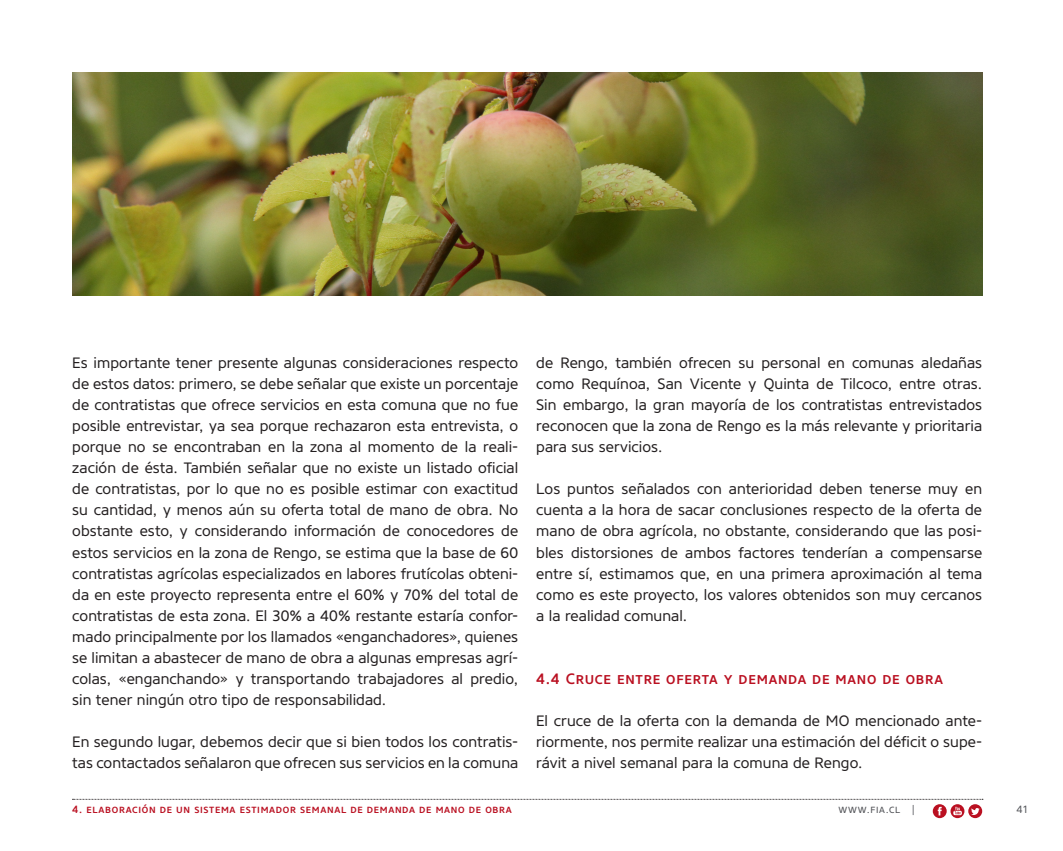
<style>
.page{position:relative;width:1063px;height:851px;background:#fff}
.page>*{position:absolute;margin:0;border:0;box-sizing:border-box;transform-origin:0 0}
.t1{font:15px/21px "Core Sans NR45";letter-spacing:.005em;color:#231f20;text-align:justify}
.t2{font:500 15px "Core Sans NRSC55";letter-spacing:.05em;color:#ba1021}
.t3{font:500 10.5px "Core Sans NRSC55";letter-spacing:.065em;color:#ba1021}
.t4{font:10.5px "Core Sans NRSC45";letter-spacing:.06em;color:#54555a}
</style>
<div class="page">
<svg style="left:73px;top:798px;width:910px;height:20px"></svg>
<img style="left:72px;top:72px;width:910px;height:224px">
<p class="t1" style="left:72px;top:352px;width:448px">Es importante tener presente algunas consideraciones respecto de estos datos: primero, se debe señalar que existe un porcentaje de contratistas que ofrece servicios en esta comuna que no fue posible entrevistar, ya sea porque rechazaron esta entrevista, o porque no se encontraban en la zona al momento de la reali&shy;zación de ésta. También señalar que no existe un listado oficial de contratistas, por lo que no es posible estimar con exactitud su cantidad, y menos aún su oferta total de mano de obra. No obstante esto, y considerando información de conocedores de estos servicios en la zona de Rengo, se estima que la base de 60 contratistas agrícolas especializados en labores frutícolas obteni&shy;da en este proyecto representa entre el 60% y 70% del total de contratistas de esta zona. El 30% a 40% restante estaría confor&shy;mado principalmente por los llamados «enganchadores», quienes se limitan a abastecer de mano de obra a algunas empresas agrí&shy;colas, «enganchando» y transportando trabajadores al predio, sin tener ningún otro tipo de responsabilidad.</p>
<p class="t1" style="left:72px;top:730px;width:448px">En segundo lugar, debemos decir que si bien todos los contratis&shy;tas contactados señalaron que ofrecen sus servicios en la comuna</p>
<p class="t1" style="left:536px;top:352px;width:447px">de Rengo, también ofrecen su personal en comunas aledañas como Requínoa, San Vicente y Quinta de Tilcoco, entre otras.<br>Sin embargo, la gran mayoría de los contratistas entrevistados reconocen que la zona de Rengo es la más relevante y prioritaria para sus servicios.</p>
<p class="t1" style="left:536px;top:478px;width:447px">Los puntos señalados con anterioridad deben tenerse muy en cuenta a la hora de sacar conclusiones respecto de la oferta de mano de obra agrícola, no obstante, considerando que las posi&shy;bles distorsiones de ambos factores tenderían a compensarse entre sí, estimamos que, en una primera aproximación al tema como es este proyecto, los valores obtenidos son muy cercanos a la realidad comunal.</p>
<p class="t2" style="left:536px;top:668px;width:408px">4.4 CRUCE ENTRE OFERTA Y DEMANDA DE MANO DE OBRA</p>
<p class="t1" style="left:536px;top:709px;width:447px">El cruce de la oferta con la demanda de MO mencionado ante&shy;riormente, nos permite realizar una estimación del déficit o supe&shy;rávit a nivel semanal para la comuna de Rengo.</p>
<p class="t3" style="left:72px;top:802px;width:441px">4. ELABORACIÓN DE UN SISTEMA ESTIMADOR SEMANAL DE DEMANDA DE MANO DE OBRA</p>
<p class="t4" style="left:839px;top:802px;width:78px">WWW.FIA.CL |</p>
<p class="t4" style="left:1016px;top:802px;width:14px">41</p>
</div>
